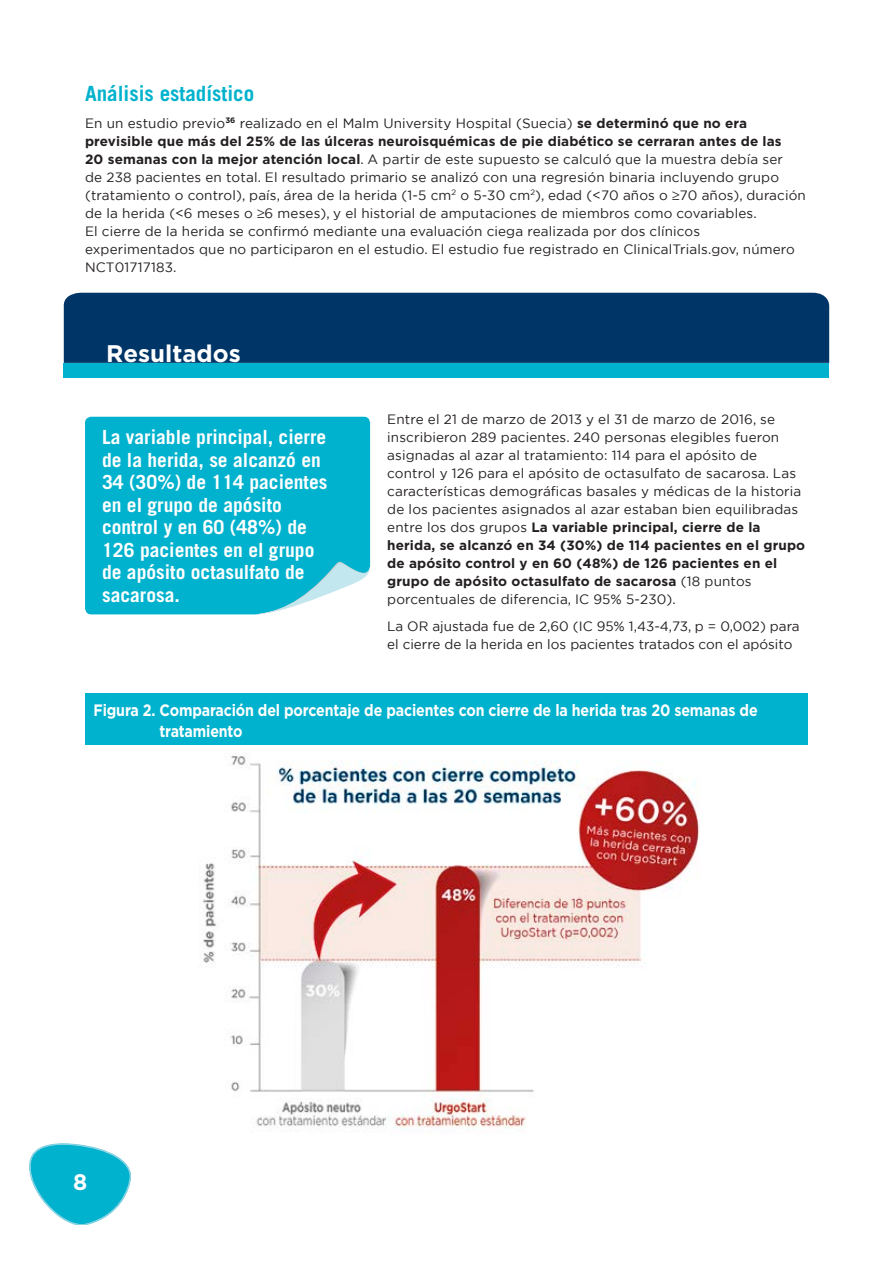
<style>
.page{position:relative;width:893px;height:1263px;background:#fff}
.page>*{position:absolute;margin:0;border:0;box-sizing:border-box;transform-origin:0 0}
.t1{font:700 24px "Gotham";color:#fff}
.t2{font:700 22.5px "Gotham";color:#fff}
.t3{font:700 21px "Trade Gothic";color:#00b2cd}
.t4{font:700 19.5px/22.5px "Trade Gothic";color:#fff}
.t5{font:700 16.5px/21px "Gotham";letter-spacing:-.01em;color:#fff;scale:.86 1}
.t6{font:13.5px/18px "Gotham";letter-spacing:.01em;color:#231f20}
.s1{font-weight:700}
</style>
<div class="page">
<svg style="left:30px;top:1144px;width:101px;height:81px"></svg>
<div style="left:85px;top:694px;width:723px;height:51px;background:#00b2cd"></div>
<img style="left:198px;top:753px;width:501px;height:377px">
<div style="left:64px;top:293px;width:765px;height:70px;background:#003667"></div>
<div style="left:64px;top:363px;width:765px;height:15px;background:#00b2cd"></div>
<div style="left:85px;top:417px;width:285px;height:197px;background:#00b2cd"></div>
<svg style="left:255px;top:560px;width:115px;height:54px"></svg>
<h3 class="t3" style="left:85px;top:81px;width:171px">Análisis estadístico</h3>
<p class="t6" style="left:85px;top:114px;width:722px">En un estudio previo<sup>36</sup> realizado en el Malm University Hospital (Suecia) <span class="s1">se determinó que no era previsible que más del 25% de las úlceras neuroisquémicas de pie diabético se cerraran antes de las<br>20 semanas con la mejor atención local</span>. A partir de este supuesto se calculó que la muestra debía ser<br>de 238 pacientes en total. El resultado primario se analizó con una regresión binaria incluyendo grupo (tratamiento o control), país, área de la herida (1-5 cm<sup>2</sup> o 5-30 cm<sup>2</sup>), edad (&lt;70 años o ≥70 años), duración de la herida (&lt;6 meses o ≥6 meses), y el historial de amputaciones de miembros como covariables.<br>El cierre de la herida se confirmó mediante una evaluación ciega realizada por dos clínicos experimentados que no participaron en el estudio. El estudio fue registrado en ClinicalTrials.gov, número NCT01717183.</p>
<h1 class="t1" style="left:106px;top:337px;width:136px">Resultados</h1>
<h3 class="t4" style="left:102px;top:426px;width:227px">La variable principal, cierre de la herida, se alcanzó en<br>34 (30%) de 114 pacientes en el grupo de apósito control y en 60 (48%) de<br>126 pacientes en el grupo de apósito octasulfato de sacarosa.</h3>
<p class="t6" style="left:387px;top:410px;width:419px">Entre el 21 de marzo de 2013 y el 31 de marzo de 2016, se inscribieron 289 pacientes. 240 personas elegibles fueron asignadas al azar al tratamiento: 114 para el apósito de control y 126 para el apósito de octasulfato de sacarosa. Las características demográficas basales y médicas de la historia de los pacientes asignados al azar estaban bien equilibradas entre los dos grupos <span class="s1">La variable principal, cierre de la herida, se alcanzó en 34 (30%) de 114 pacientes en el grupo de apósito control y en 60 (48%) de 126 pacientes en el grupo de apósito octasulfato de sacarosa</span> (18 puntos porcentuales de diferencia, IC 95% 5-230).</p>
<p class="t6" style="left:387px;top:617px;width:414px">La OR ajustada fue de 2,60 (IC 95% 1,43-4,73, p = 0,002) para el cierre de la herida en los pacientes tratados con el apósito</p>
<p class="t5" style="left:160px;top:699px;width:697px;text-indent:-66px">Figura 2. Comparación del porcentaje de pacientes con cierre de la herida tras 20 semanas de tratamiento</p>
<h2 class="t2" style="left:73px;top:1167px;width:16px">8</h2>
</div>
